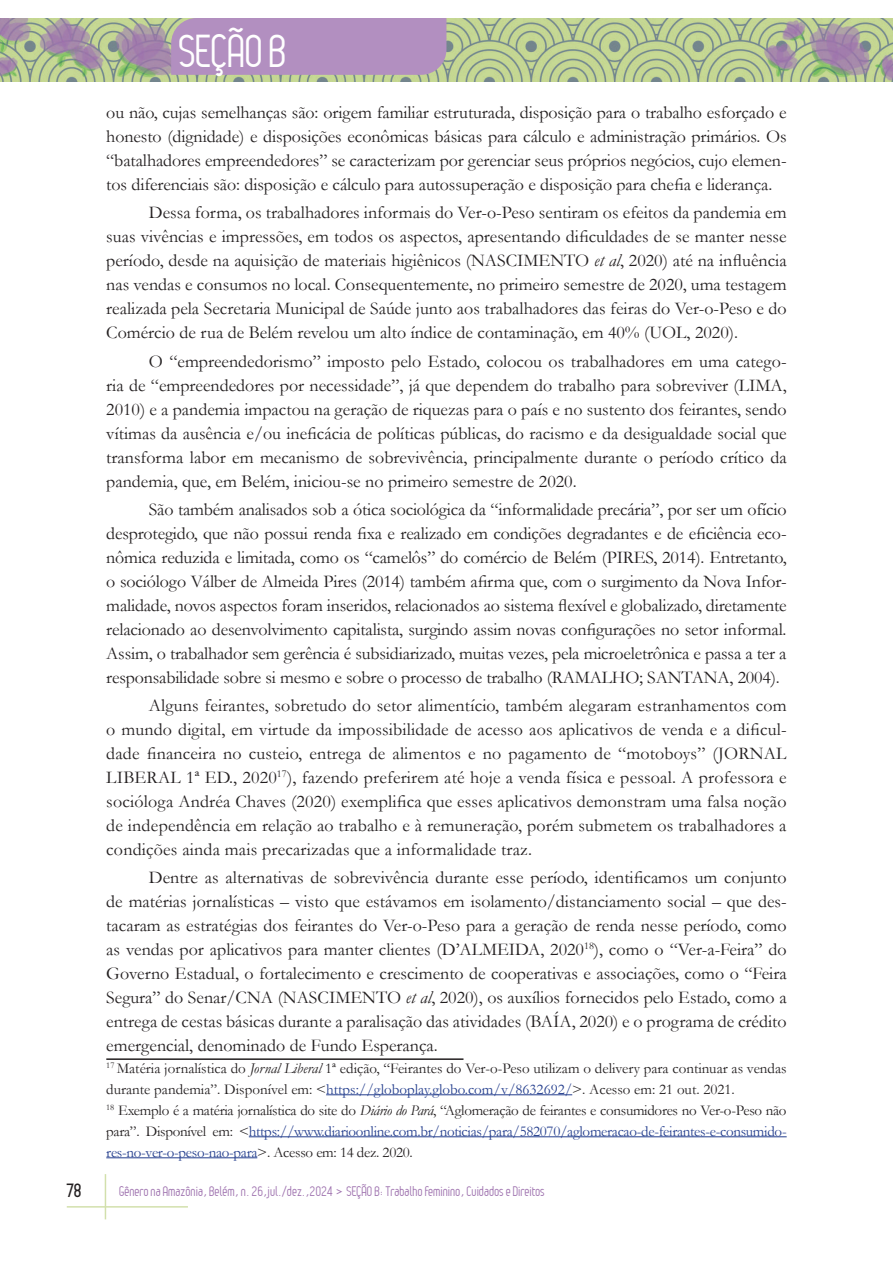
<style>
.page{position:relative;width:893px;height:1263px;background:#fff}
.page>*{position:absolute;margin:0;border:0;box-sizing:border-box;transform-origin:0 0}
.t1{font:45px "Leger";letter-spacing:-.01em;color:#fff}
.Texto{font:18px/24px "Garamond";color:#231f20;text-align:justify}
.t2{font:700 18px "Leger";color:#231f20}
.Nota_rodapé{font:15px/21px "Garamond";color:#231f20}
.t3{font:13.5px "Leger";color:#9f73af}
.s1{font-style:italic}
.s2{color:#253f8e}
</style>
<div class="page">
<hr style="left:105px;top:1174px;width:1px;height:45px;background:#d2e0ac">
<hr style="left:67px;top:1206px;width:121px;height:1px;background:#d2e0ac">
<img style="left:0;top:18px;width:893px;height:64px">
<div style="left:171px;top:18px;width:275px;height:57px;background:#b28fc0"></div>
<hr style="left:106px;top:1058px;width:357px;height:2px;background:#231f20">
<hr style="left:326px;top:1094px;width:246px;height:1px;background:#253f8e">
<hr style="left:249px;top:1136px;width:538px;height:1px;background:#253f8e">
<hr style="left:106px;top:1157px;width:151px;height:1px;background:#253f8e">
<h1 class="t1" style="left:179px;top:26px;width:110px">SEÇÃO B</h1>
<p class="Texto" style="left:106px;top:100px;width:682px">ou não, cujas semelhanças são: origem familiar estruturada, disposição para o trabalho esforçado e honesto (dignidade) e disposições econômicas básicas para cálculo e administração primários. Os “batalhadores empreendedores” se caracterizam por gerenciar seus próprios negócios, cujo elemen&shy;tos diferenciais são: disposição e cálculo para autossuperação e disposição para chefia e liderança.</p>
<p class="Texto" style="left:106px;top:200px;width:682px;text-indent:43px">Dessa forma, os trabalhadores informais do Ver-o-Peso sentiram os efeitos da pandemia em suas vivências e impressões, em todos os aspectos, apresentando dificuldades de se manter nesse período, desde na aquisição de materiais higiênicos (NASCIMENTO <span class="s1">et al</span>, 2020) até na influência nas vendas e consumos no local. Consequentemente, no primeiro semestre de 2020, uma testagem realizada pela Secretaria Municipal de Saúde junto aos trabalhadores das feiras do Ver-o-Peso e do Comércio de rua de Belém revelou um alto índice de contaminação, em 40% (UOL, 2020).</p>
<p class="Texto" style="left:106px;top:348px;width:682px;text-indent:43px">O “empreendedorismo” imposto pelo Estado, colocou os trabalhadores em uma catego&shy;ria de “empreendedores por necessidade”, já que dependem do trabalho para sobreviver (LIMA, 2010) e a pandemia impactou na geração de riquezas para o país e no sustento dos feirantes, sendo vítimas da ausência e/ou ineficácia de políticas públicas, do racismo e da desigualdade social que transforma labor em mecanismo de sobrevivência, principalmente durante o período crítico da pandemia, que, em Belém, iniciou-se no primeiro semestre de 2020.</p>
<p class="Texto" style="left:106px;top:497px;width:682px;text-indent:43px">São também analisados sob a ótica sociológica da “informalidade precária”, por ser um ofício desprotegido, que não possui renda fixa e realizado em condições degradantes e de eficiência eco&shy;nômica reduzida e limitada, como os “camelôs” do comércio de Belém (PIRES, 2014). Entretanto, o sociólogo Válber de Almeida Pires (2014) também afirma que, com o surgimento da Nova Infor&shy;malidade, novos aspectos foram inseridos, relacionados ao sistema flexível e globalizado, diretamente relacionado ao desenvolvimento capitalista, surgindo assim novas configurações no setor informal.<br>Assim, o trabalhador sem gerência é subsidiarizado, muitas vezes, pela microeletrônica e passa a ter a responsabilidade sobre si mesmo e sobre o processo de trabalho (RAMALHO; SANTANA, 2004).</p>
<p class="Texto" style="left:106px;top:693px;width:682px;text-indent:43px">Alguns feirantes, sobretudo do setor alimentício, também alegaram estranhamentos com o mundo digital, em virtude da impossibilidade de acesso aos aplicativos de venda e a dificul&shy;dade financeira no custeio, entrega de alimentos e no pagamento de “motoboys” (JORNAL LIBERAL 1ª ED., 2020<sup>17</sup>), fazendo preferirem até hoje a venda física e pessoal. A professora e socióloga Andréa Chaves (2020) exemplifica que esses aplicativos demonstram uma falsa noção de independência em relação ao trabalho e à remuneração, porém submetem os trabalhadores a condições ainda mais precarizadas que a informalidade traz.</p>
<p class="Texto" style="left:106px;top:865px;width:682px;text-indent:43px">Dentre as alternativas de sobrevivência durante esse período, identificamos um conjunto de matérias jornalísticas – visto que estávamos em isolamento/distanciamento social – que des&shy;tacaram as estratégias dos feirantes do Ver-o-Peso para a geração de renda nesse período, como as vendas por aplicativos para manter clientes (D’ALMEIDA, 2020<sup>18</sup>), como o “Ver-a-Feira” do Governo Estadual, o fortalecimento e crescimento de cooperativas e associações, como o “Feira Segura” do Senar/CNA (NASCIMENTO <span class="s1">et al</span>, 2020), os auxílios fornecidos pelo Estado, como a entrega de cestas básicas durante a paralisação das atividades (BAÍA, 2020) e o programa de crédito emergencial, denominado de Fundo Esperança.</p>
<p class="Nota_rodapé" style="left:106px;top:1057px;width:682px"><sup>17</sup> Matéria jornalística do <span class="s1">Jornal Liberal</span> 1ª edição, “Feirantes do Ver-o-Peso utilizam o delivery para continuar as vendas durante pandemia”. Disponível em: &lt;<span class="s2">https://globoplay.globo.com/v/8632692/</span>&gt;. Acesso em: 21 out. 2021.</p>
<p class="Nota_rodapé" style="left:106px;top:1099px;width:682px;text-align:justify"><sup>18</sup> Exemplo é a matéria jornalística do site do <span class="s1">Diário do Pará</span>, “Aglomeração de feirantes e consumidores no Ver-o-Peso não para”. Disponível em: &lt;<span class="s2">https://www.diarioonline.com.br/noticias/para/582070/aglomeracao-de-feirantes-e-consumido&shy;res-no-ver-o-peso-nao-para</span>&gt;. Acesso em: 14 dez. 2020.</p>
<p class="t2" style="left:67px;top:1180px;width:16px">78</p>
<p class="t3" style="left:119px;top:1183px;width:427px">Gênero na Amazônia, Belém, n. 26,jul./dez.,2024 &gt; SEÇÃO B: Trabalho feminino, Cuidados e Direitos</p>
</div>
